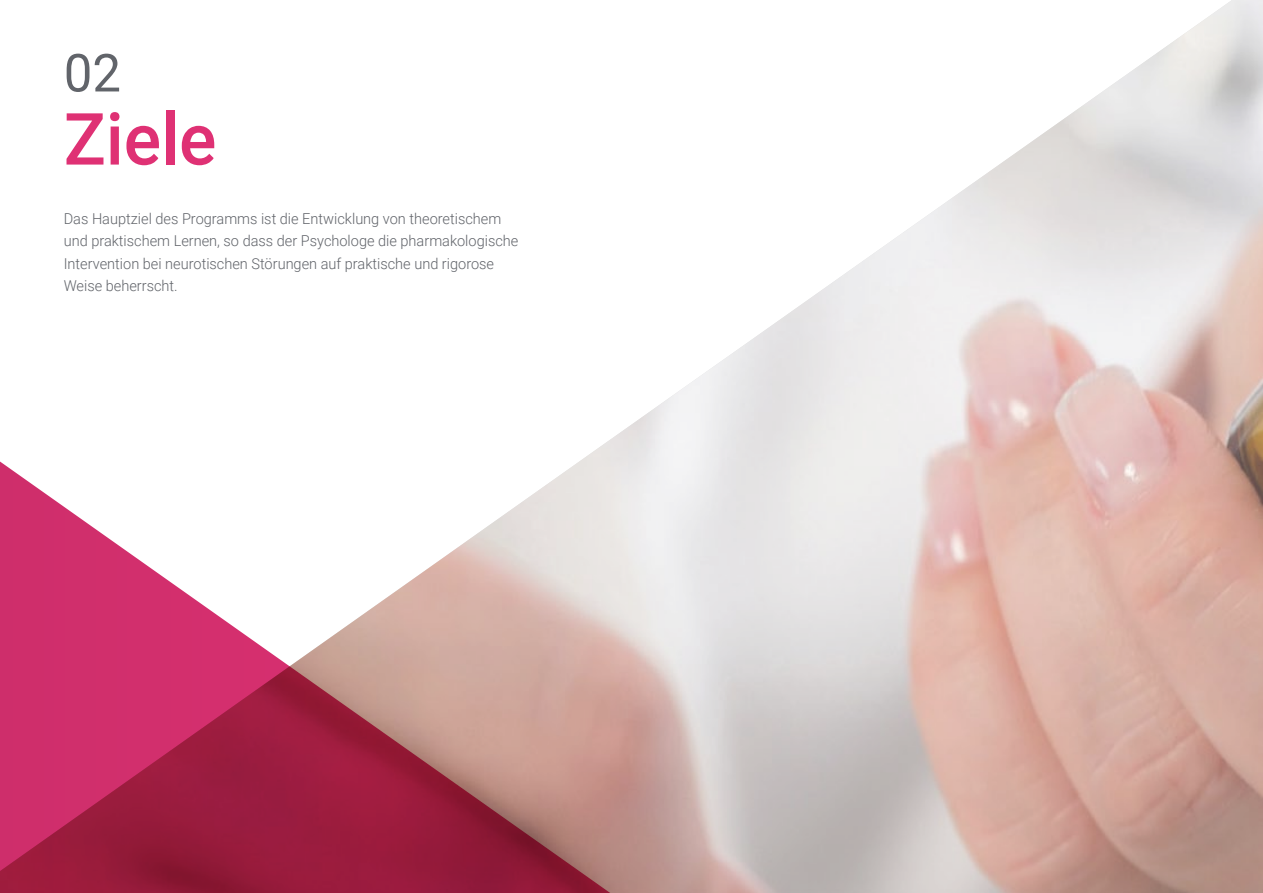
<style>
.page{position:relative;width:1263px;height:893px;background:#fff}
.page>*{position:absolute;margin:0;border:0;box-sizing:border-box;transform-origin:0 0}
.t1{font:500 72px "Roboto";color:#df3174}
.t2{font:52.5px "Roboto";color:#61646a}
.t3{font:300 15px/22.5px "Roboto";color:#61646a}
</style>
<div class="page">
<img style="left:601px;top:0;width:662px;height:893px">
<svg style="left:0;top:446px;width:640px;height:447px"></svg>
<h2 class="t2" style="left:64px;top:36px;width:59px">02</h2>
<h1 class="t1" style="left:64px;top:89px;width:154px">Ziele</h1>
<p class="t3" style="left:64px;top:207px;width:456px">Das Hauptziel des Programms ist die Entwicklung von theoretischem und praktischem Lernen, so dass der Psychologe die pharmakologische Intervention bei neurotischen Störungen auf praktische und rigorose Weise beherrscht.</p>
</div>
